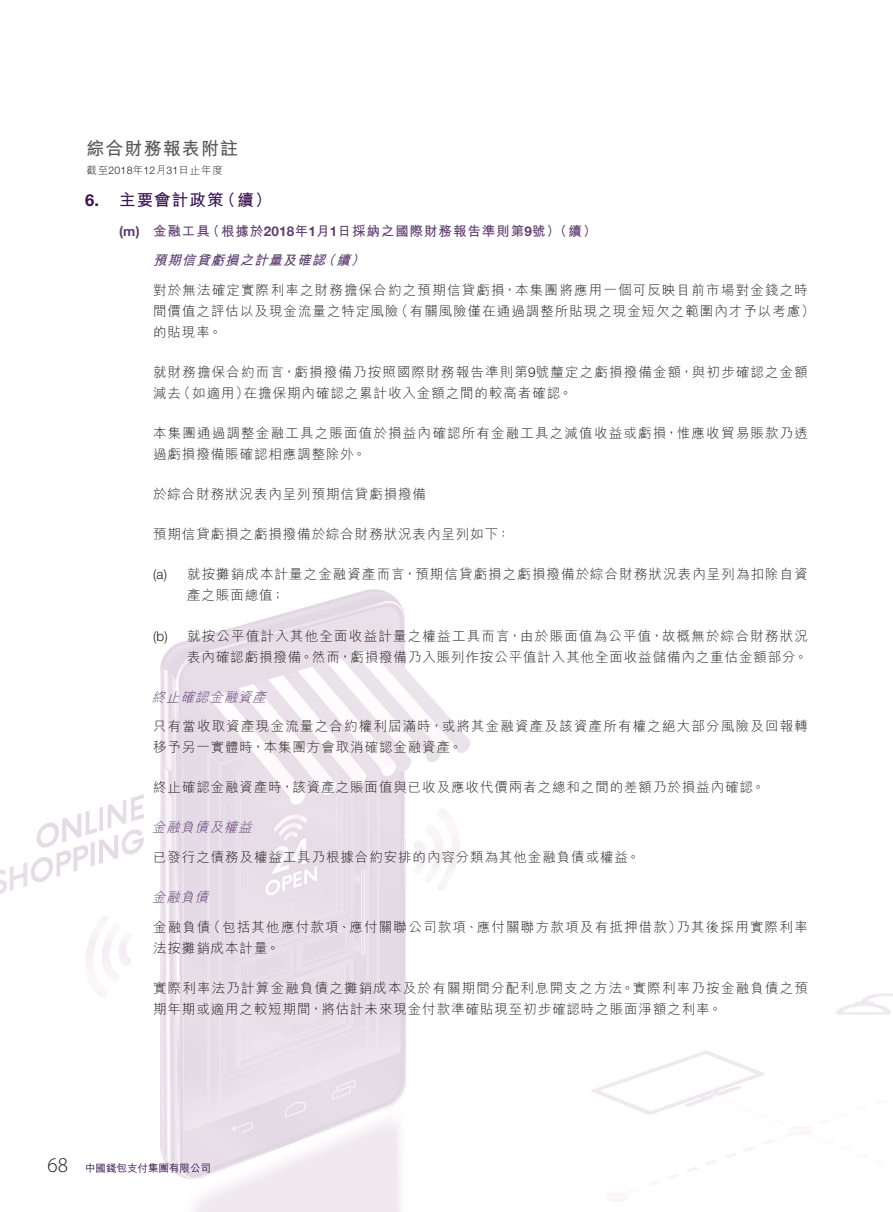
<style>
.page{position:relative;width:893px;height:1212px;background:#fff}
.page>*{position:absolute;margin:0;border:0;box-sizing:border-box;transform-origin:0 0}
.t1{font:700 18px "M Hei HK";letter-spacing:.06em;color:#57585a}
.t2{font:700 16.5px "M Hei HK";letter-spacing:.07em;color:#381451}
.t3{font:300 13.5px/21px "M Hei HK";letter-spacing:.08em;color:#231f20}
.t4{font:700 13.5px/29.5px "M Hei HK";letter-spacing:.07em;color:#5f3e72}
.t5{font:italic 300 13.5px "M Hei HK";color:#5f3e72}
.t6{font:300 10.5px "M Hei HK";letter-spacing:.075em;color:#231f20}
.t7{font:500 10.5px "M Hei HK";color:#381451}
.s1{font-family:"Helvetica Neue LT Std"}
.s2{font-style:italic}
.s3{font-family:"Myriad Pro";font-weight:300;font-size:21px;color:#231f20}
</style>
<div class="page">
<img style="left:0;top:589px;width:893px;height:623px">
<h1 class="t1" style="left:86px;top:136px;width:153px">綜合財務報表附註</h1>
<p class="t6" style="left:86px;top:165px;width:138px">截至<span class="s1">2018</span>年<span class="s1">12</span>月<span class="s1">31</span>日止年度</p>
<p class="t2" style="left:85px;top:188px;width:188px"><span class="s1">6.</span> 主要會計政策（續）</p>
<p class="t4" style="left:153px;top:215px;width:445px;text-indent:-34px"><span class="s1">(m)</span> 金融工具（根據於<span class="s1">2018</span>年<span class="s1">1</span>月<span class="s1">1</span>日採納之國際財務報告準則第<span class="s1">9</span>號）（續）<span class="s2">預期信貸虧損之計量及確認（續）</span></p>
<p class="t3" style="left:153px;top:279px;width:663px">對於無法確定實際利率之財務擔保合約之預期信貸虧損，本集團將應用一個可反映目前市場對金錢之時間價值之評估以及現金流量之特定風險（有關風險僅在通過調整所貼現之現金短欠之範圍內才予以考慮）的貼現率。</p>
<p class="t3" style="left:153px;top:361px;width:656px">就財務擔保合約而言，虧損撥備乃按照國際財務報告準則第<span class="s1">9</span>號釐定之虧損撥備金額，與初步確認之金額減去（如適用）在擔保期內確認之累計收入金額之間的較高者確認。</p>
<p class="t3" style="left:153px;top:422px;width:656px">本集團通過調整金融工具之賬面值於損益內確認所有金融工具之減值收益或虧損，惟應收貿易賬款乃透過虧損撥備賬確認相應調整除外。</p>
<p class="t3" style="left:153px;top:483px;width:275px">於綜合財務狀況表內呈列預期信貸虧損撥備</p>
<p class="t3" style="left:153px;top:524px;width:359px">預期信貸虧損之虧損撥備於綜合財務狀況表內呈列如下：</p>
<p class="t3" style="left:187px;top:564px;width:622px;text-indent:-34px"><span class="s1">(a)</span> 就按攤銷成本計量之金融資產而言，預期信貸虧損之虧損撥備於綜合財務狀況表內呈列為扣除自資產之賬面總值；</p>
<p class="t3" style="left:153px;top:625px;width:656px;text-align:right"><span class="s1">(b)</span> 就按公平值計入其他全面收益計量之權益工具而言，由於賬面值為公平值，故概無於綜合財務狀況表內確認虧損撥備。然而，虧損撥備乃入賬列作按公平值計入其他全面收益儲備內之重估金額部分。</p>
<p class="t5" style="left:152px;top:690px;width:120px">終止確認金融資產</p>
<p class="t3" style="left:153px;top:715px;width:656px">只有當收取資產現金流量之合約權利屆滿時，或將其金融資產及該資產所有權之絕大部分風險及回報轉移予另一實體時，本集團方會取消確認金融資產。</p>
<p class="t3" style="left:153px;top:777px;width:613px">終止確認金融資產時，該資產之賬面值與已收及應收代價兩者之總和之間的差額乃於損益內確認。</p>
<p class="t5" style="left:152px;top:820px;width:105px">金融負債及權益</p>
<p class="t3" style="left:153px;top:846px;width:488px">已發行之債務及權益工具乃根據合約安排的內容分類為其他金融負債或權益。</p>
<p class="t5" style="left:152px;top:890px;width:62px">金融負債</p>
<p class="t3" style="left:153px;top:916px;width:656px">金融負債（包括其他應付款項、應付關聯公司款項、應付關聯方款項及有抵押借款）乃其後採用實際利率法按攤銷成本計量。</p>
<p class="t3" style="left:153px;top:977px;width:656px">實際利率法乃計算金融負債之攤銷成本及於有關期間分配利息開支之方法。實際利率乃按金融負債之預期年期或適用之較短期間，將估計未來現金付款準確貼現至初步確認時之賬面淨額之利率。</p>
<p class="t7" style="left:48px;top:1160px;width:165px"><span class="s3">68</span> 中國錢包支付集團有限公司</p>
</div>
